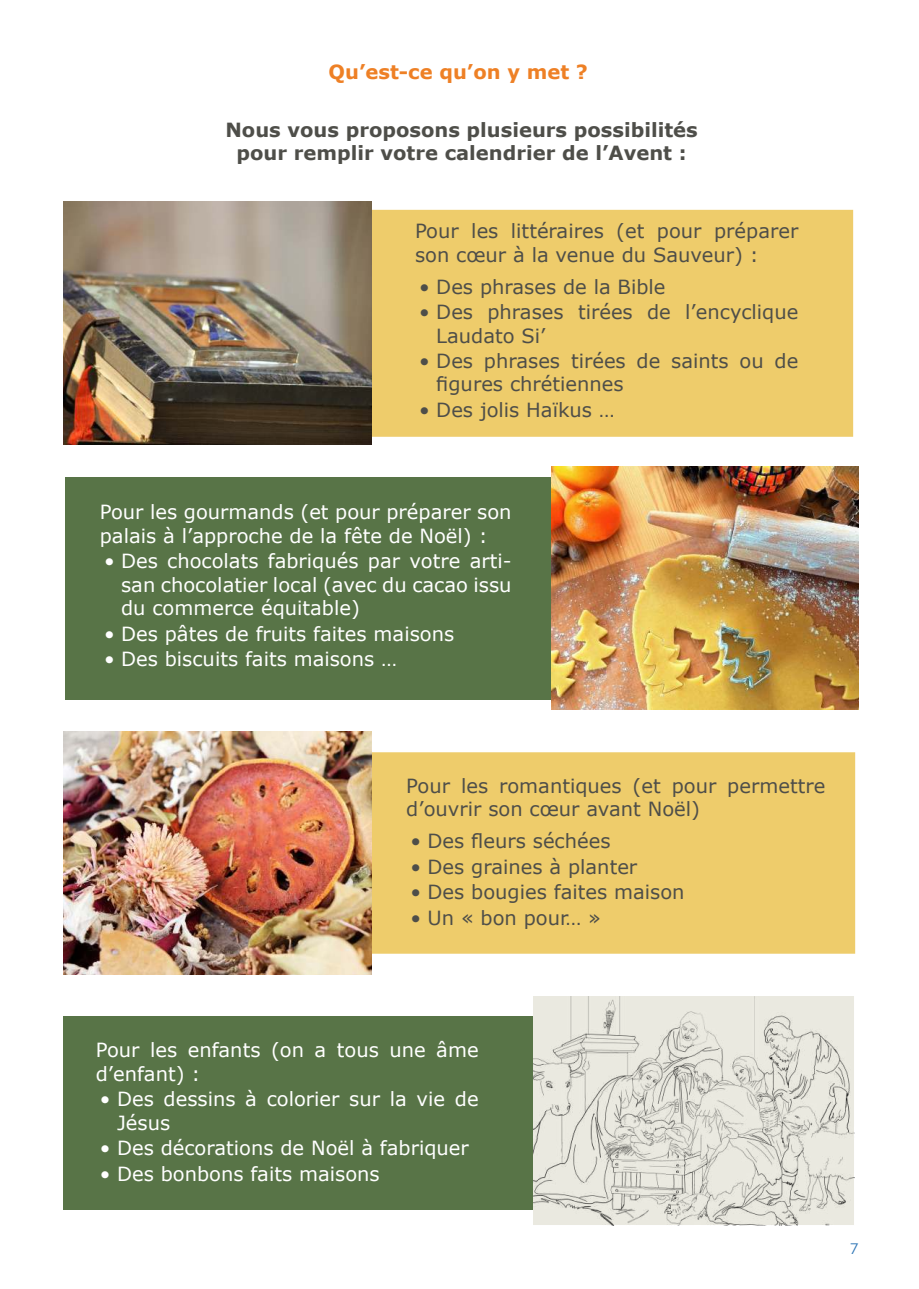
<style>
.page{position:relative;width:919px;height:1289px;background:#fff}
.page>*{position:absolute;margin:0;border:0;box-sizing:border-box;transform-origin:0 0}
.t1{font:19.5px/23.4px "Verdana";color:#fff}
.t2{font:19.5px/23.4px "Verdana";color:#4e4e49}
.t3{font:700 19.5px/23.4px "Verdana";color:#4e4e49;text-align:center}
.t4{font:700 19.5px "Verdana";color:#ee8025}
.t5{font:15px "Raleway";color:#2c74b5}
</style>
<div class="page">
<div style="left:338px;top:210px;width:515px;height:227px;background:#eecc6b;border:2px solid #eecc6b"></div>
<img style="left:64px;top:202px;width:308px;height:243px">
<div style="left:65px;top:477px;width:527px;height:222px;background:#587447"></div>
<img style="left:551px;top:466px;width:307px;height:243px">
<div style="left:351px;top:752px;width:504px;height:201px;background:#eecc6b;border:2px solid #eecc6b"></div>
<img style="left:64px;top:731px;width:308px;height:243px">
<div style="left:64px;top:1016px;width:505px;height:193px;background:#587447"></div>
<img style="left:533px;top:996px;width:321px;height:229px">
<p class="t4" style="left:328px;top:63px;width:261px">Qu’est-ce qu’on y met ?</p>
<p class="t3" style="left:225px;top:119px;width:474px">Nous vous proposons plusieurs possibilités pour remplir votre calendrier de l’Avent :</p>
<p class="t2" style="left:415px;top:220px;width:385px">Pour les littéraires (et pour préparer son cœur à la venue du Sauveur) :</p>
<p class="t2" style="left:419px;top:276px;width:248px">• Des phrases de la Bible</p>
<p class="t2" style="left:436px;top:301px;width:363px;text-indent:-17px">• Des phrases tirées de l’encyclique<br>Laudato Si’</p>
<p class="t2" style="left:436px;top:350px;width:363px;text-indent:-17px">• Des phrases tirées de saints ou de figures chrétiennes</p>
<p class="t2" style="left:419px;top:399px;width:197px">• Des jolis Haïkus …</p>
<p class="t1" style="left:100px;top:501px;width:413px">Pour les gourmands (et pour préparer son palais à l’approche de la fête de Noël) :</p>
<p class="t1" style="left:121px;top:550px;width:392px;text-align:justify;text-indent:-17px">• Des chocolats fabriqués par votre arti&shy;san chocolatier local (avec du cacao issu du commerce équitable)</p>
<p class="t1" style="left:104px;top:623px;width:351px">• Des pâtes de fruits faites maisons</p>
<p class="t1" style="left:104px;top:648px;width:294px">• Des biscuits faits maisons …</p>
<p class="t2" style="left:406px;top:775px;width:420px">Pour les romantiques (et pour permettre d’ouvrir son cœur avant Noël)</p>
<p class="t2" style="left:410px;top:830px;width:201px">• Des fleurs séchées</p>
<p class="t2" style="left:410px;top:856px;width:228px">• Des graines à planter</p>
<p class="t2" style="left:410px;top:881px;width:275px">• Des bougies faites maison</p>
<p class="t2" style="left:410px;top:907px;width:192px">• Un « bon pour… »</p>
<p class="t1" style="left:96px;top:1039px;width:384px">Pour les enfants (on a tous une âme d’enfant) :</p>
<p class="t1" style="left:117px;top:1088px;width:363px;text-indent:-17px">• Des dessins à colorier sur la vie de<br>Jésus</p>
<p class="t1" style="left:100px;top:1137px;width:370px">• Des décorations de Noël à fabriquer</p>
<p class="t1" style="left:100px;top:1163px;width:281px">• Des bonbons faits maisons</p>
<p class="t5" style="left:850px;top:1241px;width:10px">7</p>
</div>
